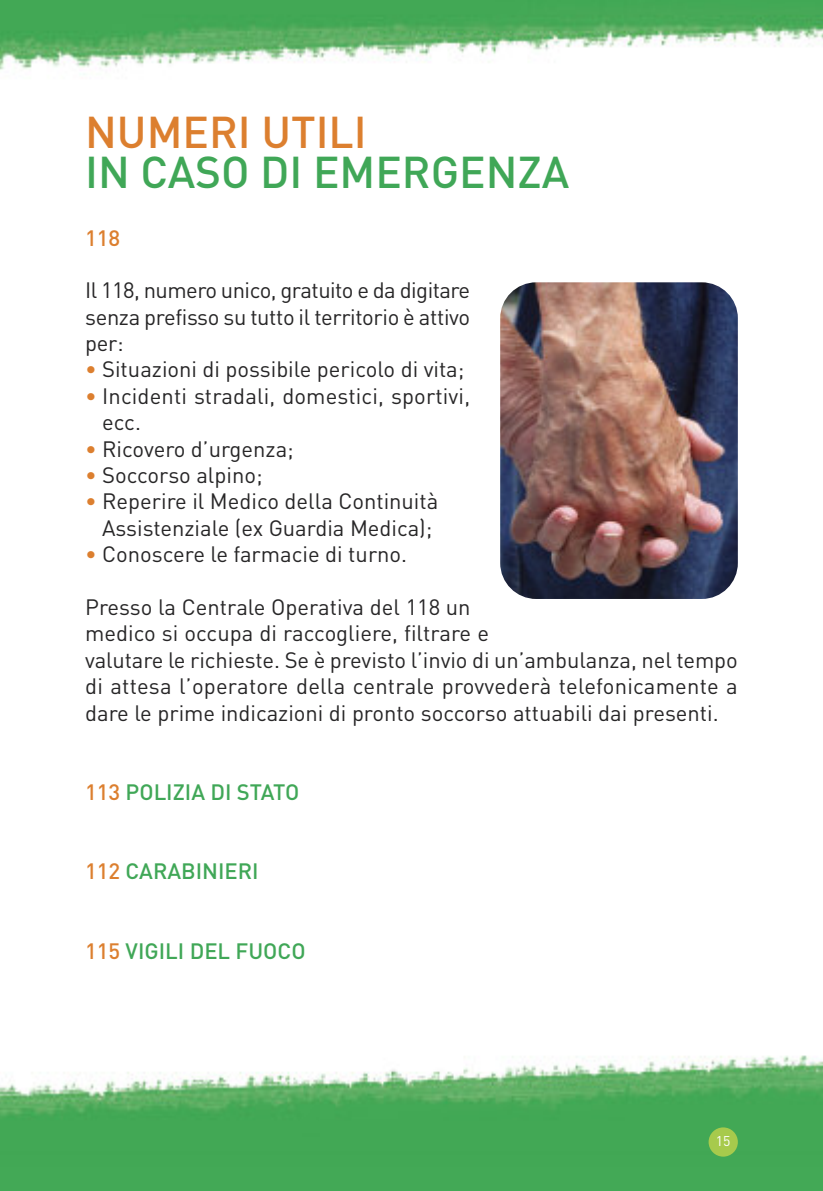
<style>
.page{position:relative;width:823px;height:1191px;background:#fff}
.page>*{position:absolute;margin:0;border:0;box-sizing:border-box;transform-origin:0 0}
.t1{font:500 44px "DIN";color:#40a757}
.t2{font:500 44px "DIN";color:#dc7f2f}
.t3{font:22px/26.4px "DIN";color:#272627}
.t4{font:500 22px "DIN";color:#40a757}
.t5{font:500 22px "DIN";color:#dc7f2f}
.t6{font:14px "DIN";color:#fff}
.s1{color:#dc7f2f}
</style>
<div class="page">
<img style="left:0;top:0;width:822px;height:1191px">
<div style="left:708px;top:1127px;width:29px;height:29px;background:#a7ca4c;border-radius:50%"></div>
<img style="left:500px;top:282px;width:237px;height:317px;border-radius:36px">
<h1 class="t2" style="left:85px;top:107px;width:283px">NUMERI UTILI</h1>
<h1 class="t1" style="left:85px;top:147px;width:485px">IN CASO DI EMERGENZA</h1>
<p class="t5" style="left:85px;top:225px;width:37px">118</p>
<p class="t3" style="left:85px;top:277px;width:386px;text-align:justify">Il 118, numero unico, gratuito e da digitare senza prefisso su tutto il territorio è attivo per:</p>
<p class="t3" style="left:85px;top:356px;width:380px"><span class="s1">•</span> Situazioni di possibile pericolo di vita;</p>
<p class="t3" style="left:102px;top:383px;width:369px;text-indent:-17px"><span class="s1">•</span> Incidenti stradali, domestici, sportivi, ecc.</p>
<p class="t3" style="left:85px;top:436px;width:210px"><span class="s1">•</span> Ricovero d’urgenza;</p>
<p class="t3" style="left:85px;top:462px;width:179px"><span class="s1">•</span> Soccorso alpino;</p>
<p class="t3" style="left:85px;top:488px;width:354px;text-align:center"><span class="s1">•</span> Reperire il Medico della Continuità<br>Assistenziale (ex Guardia Medica);</p>
<p class="t3" style="left:85px;top:541px;width:323px"><span class="s1">•</span> Conoscere le farmacie di turno.</p>
<p class="t3" style="left:85px;top:594px;width:653px">Presso la Centrale Operativa del 118 un<br>medico si occupa di raccogliere, filtrare e<br>valutare le richieste. Se è previsto l’invio di un’ambulanza, nel tempo di attesa l’operatore della centrale provvederà telefonicamente a dare le prime indicazioni di pronto soccorso attuabili dai presenti.</p>
<p class="t4" style="left:85px;top:779px;width:216px"><span class="s1">113</span> POLIZIA DI STATO</p>
<p class="t4" style="left:85px;top:859px;width:175px"><span class="s1">112</span> CARABINIERI</p>
<p class="t4" style="left:85px;top:938px;width:222px"><span class="s1">115</span> VIGILI DEL FUOCO</p>
<p class="t6" style="left:715px;top:1132px;width:16px">15</p>
</div>
